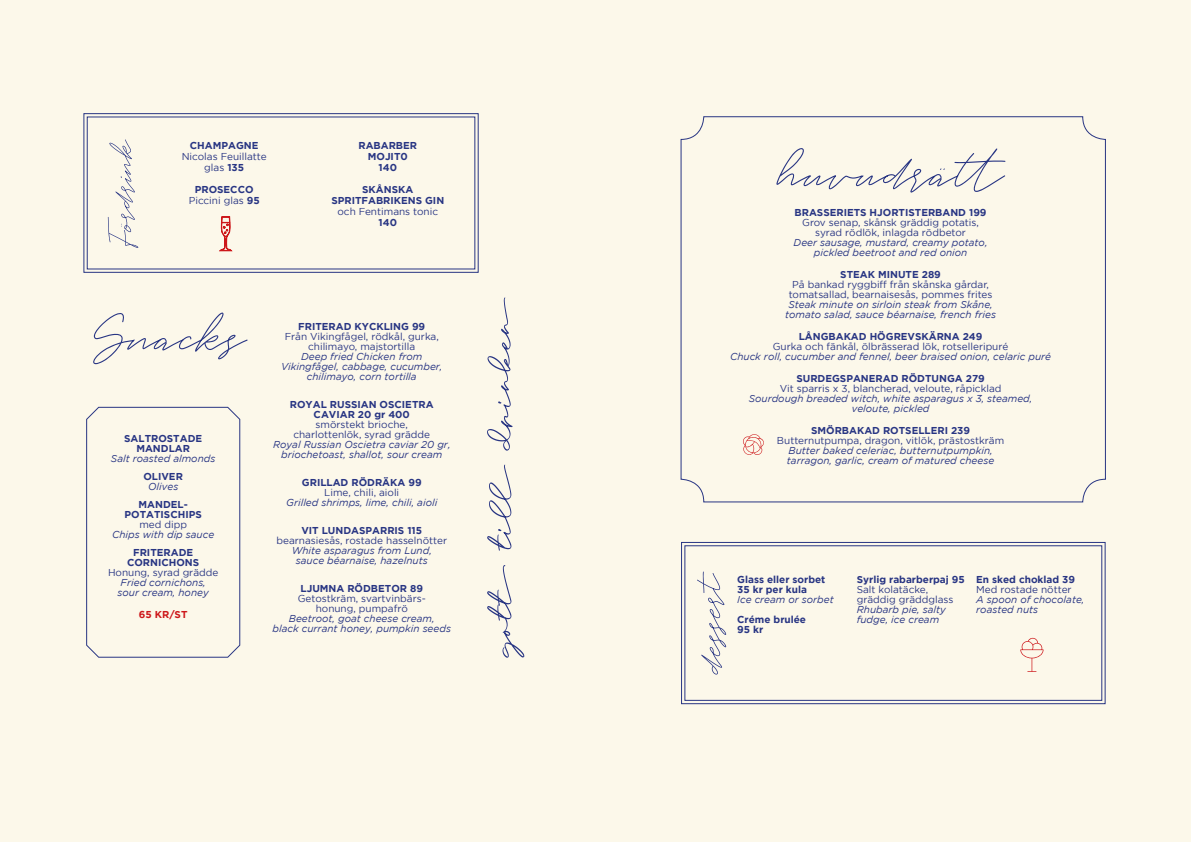
<style>
.page{position:relative;width:1191px;height:842px;background:#fbf6e4}
.page>*{position:absolute;margin:0;border:0;box-sizing:border-box;transform-origin:0 0}
.t1{font:italic 10px/10px "Gotham";color:#283583;text-align:center}
.t2{font:10px/10px "Gotham";color:#283583;text-align:center}
.t3{font:700 10px/10px "Gotham";color:#283583;text-align:center}
.t4{font:700 10px "Gotham";color:#cd171a}
.s1{font-weight:700}
</style>
<div class="page">
<svg style="left:681px;top:542px;width:424px;height:162px"></svg>
<div style="left:684px;top:545px;width:418px;height:156px;border:1px solid #283583"></div>
<svg style="left:1020px;top:638px;width:23px;height:34px"></svg>
<svg style="left:776px;top:148px;width:229px;height:45px"></svg>
<svg style="left:743px;top:434px;width:21px;height:21px"></svg>
<svg style="left:487px;top:297px;width:37px;height:361px"></svg>
<svg style="left:83px;top:113px;width:396px;height:160px"></svg>
<svg style="left:219px;top:216px;width:13px;height:35px"></svg>
<svg style="left:86px;top:406px;width:155px;height:252px"></svg>
<svg style="left:93px;top:312px;width:155px;height:52px"></svg>
<p class="t3" style="left:190px;top:140px;width:70px">CHAMPAGNE</p>
<p class="t2" style="left:182px;top:151px;width:86px;line-height:11px">Nicolas Feuillatte glas <span class="s1">135</span></p>
<p class="t2" style="left:189px;top:184px;width:72px;line-height:11px"><span class="s1">PROSECCO<br></span>Piccini glas <span class="s1">95</span></p>
<p class="t3" style="left:358px;top:139px;width:60px;line-height:11px">RABARBER<br>MOJIT0<br>140</p>
<p class="t3" style="left:331px;top:183px;width:114px;line-height:11px">SKÅNSKA<br>SPRITFABRIKENS GIN</p>
<p class="t2" style="left:337px;top:206px;width:102px">och Fentimans tonic</p>
<p class="t3" style="left:378px;top:217px;width:20px">140</p>
<p class="t3" style="left:124px;top:433px;width:79px">SALTROSTADE<br>MANDLAR</p>
<p class="t1" style="left:111px;top:453px;width:106px">Salt roasted almonds</p>
<p class="t3" style="left:143px;top:471px;width:41px">OLIVER</p>
<p class="t1" style="left:148px;top:481px;width:32px">Olives</p>
<p class="t3" style="left:125px;top:499px;width:79px">MANDEL-<br>POTATISCHIPS</p>
<p class="t2" style="left:139px;top:519px;width:49px">med dipp</p>
<p class="t1" style="left:112px;top:529px;width:104px">Chips with dip sauce</p>
<p class="t3" style="left:127px;top:547px;width:74px">FRITERADE<br>CORNICHONS</p>
<p class="t2" style="left:108px;top:567px;width:112px">Honung, syrad grädde</p>
<p class="t1" style="left:118px;top:577px;width:93px;text-align:left">Fried cornichons, sour cream, honey</p>
<p class="t4" style="left:139px;top:609px;width:50px">65 KR/ST</p>
<p class="t3" style="left:298px;top:321px;width:128px">FRITERAD KYCKLING 99</p>
<p class="t2" style="left:285px;top:331px;width:156px">Från Vikingfågel, rödkål, gurka, chilimayo, majstortilla</p>
<p class="t1" style="left:281px;top:351px;width:163px">Deep fried Chicken from<br>Vikingfågel, cabbage, cucumber, chilimayo, corn tortilla</p>
<p class="t3" style="left:290px;top:399px;width:145px">ROYAL RUSSIAN OSCIETRA<br>CAVIAR 20 gr 400</p>
<p class="t2" style="left:293px;top:419px;width:138px">smörstekt brioche, charlottenlök, syrad grädde</p>
<p class="t1" style="left:273px;top:439px;width:179px">Royal Russian Oscietra caviar 20 gr, briochetoast, shallot, sour cream</p>
<p class="t3" style="left:302px;top:477px;width:121px">GRILLAD RÖDRÄKA 99</p>
<p class="t2" style="left:324px;top:487px;width:76px">Lime, chili, aioli</p>
<p class="t1" style="left:286px;top:497px;width:153px">Grilled shrimps, lime, chili, aioli</p>
<p class="t3" style="left:301px;top:525px;width:122px">VIT LUNDASPARRIS 115</p>
<p class="t2" style="left:276px;top:535px;width:172px">bearnasiesås, rostade hasselnötter</p>
<p class="t1" style="left:292px;top:545px;width:142px">White asparagus from Lund, sauce béarnaise, hazelnuts</p>
<p class="t3" style="left:300px;top:583px;width:124px">LJUMNA RÖDBETOR 89</p>
<p class="t2" style="left:298px;top:593px;width:129px">Getostkräm, svartvinbärs&shy;honung, pumpafrö</p>
<p class="t1" style="left:272px;top:613px;width:180px">Beetroot, goat cheese cream,<br>black currant honey, pumpkin seeds</p>
<p class="t3" style="left:794px;top:207px;width:193px">BRASSERIETS HJORTISTERBAND 199</p>
<p class="t2" style="left:802px;top:217px;width:178px">Grov senap, skånsk gräddig potatis, syrad rödlök, inlagda rödbetor</p>
<p class="t1" style="left:793px;top:237px;width:195px">Deer sausage, mustard, creamy potato, pickled beetroot and red onion</p>
<p class="t3" style="left:840px;top:269px;width:102px">STEAK MINUTE 289</p>
<p class="t2" style="left:788px;top:279px;width:205px">På bankad ryggbiff från skånska gårdar, tomatsallad, bearnaisesås, pommes frites</p>
<p class="t1" style="left:785px;top:299px;width:212px">Steak minute on sirloin steak from Skåne, tomato salad, sauce béarnaise, french fries</p>
<p class="t3" style="left:798px;top:331px;width:185px">LÅNGBAKAD HÖGREVSKÄRNA 249</p>
<p class="t2" style="left:772px;top:341px;width:237px">Gurka och fänkål, ölbrässerad lök, rotselleripuré</p>
<p class="t1" style="left:730px;top:351px;width:322px">Chuck roll, cucumber and fennel, beer braised onion, celaric puré</p>
<p class="t3" style="left:796px;top:373px;width:190px">SURDEGSPANERAD RÖDTUNGA 279</p>
<p class="t2" style="left:779px;top:383px;width:223px">Vit sparris x 3, blancherad, veloute, råpicklad</p>
<p class="t1" style="left:749px;top:393px;width:285px">Sourdough breaded witch, white asparagus x 3, steamed, veloute, pickled</p>
<p class="t3" style="left:811px;top:425px;width:160px">SMÖRBAKAD ROTSELLERI 239</p>
<p class="t2" style="left:777px;top:435px;width:229px">Butternutpumpa, dragon, vitlök, prästostkräm</p>
<p class="t1" style="left:787px;top:445px;width:209px;text-align:left">Butter baked celeriac, butternutpumpkin, tarragon, garlic, cream of matured cheese</p>
<p class="t3" style="left:737px;top:575px;width:90px;text-align:left">Glass eller sorbet<br>35 kr per kula</p>
<p class="t1" style="left:737px;top:595px;width:98px">Ice cream or sorbet</p>
<p class="t3" style="left:737px;top:615px;width:70px;text-align:left">Créme brulée<br>95 kr</p>
<p class="t3" style="left:856px;top:575px;width:109px">Syrlig rabarberpaj 95</p>
<p class="t2" style="left:856px;top:585px;width:98px;text-align:left">Salt kolatäcke, gräddig gräddglass</p>
<p class="t1" style="left:856px;top:605px;width:91px;text-align:left">Rhubarb pie, salty fudge, ice cream</p>
<p class="t3" style="left:976px;top:575px;width:100px">En sked choklad 39</p>
<p class="t2" style="left:976px;top:585px;width:97px">Med rostade nötter</p>
<p class="t1" style="left:976px;top:595px;width:110px;text-align:left">A spoon of chocolate, roasted nuts</p>
</div>
